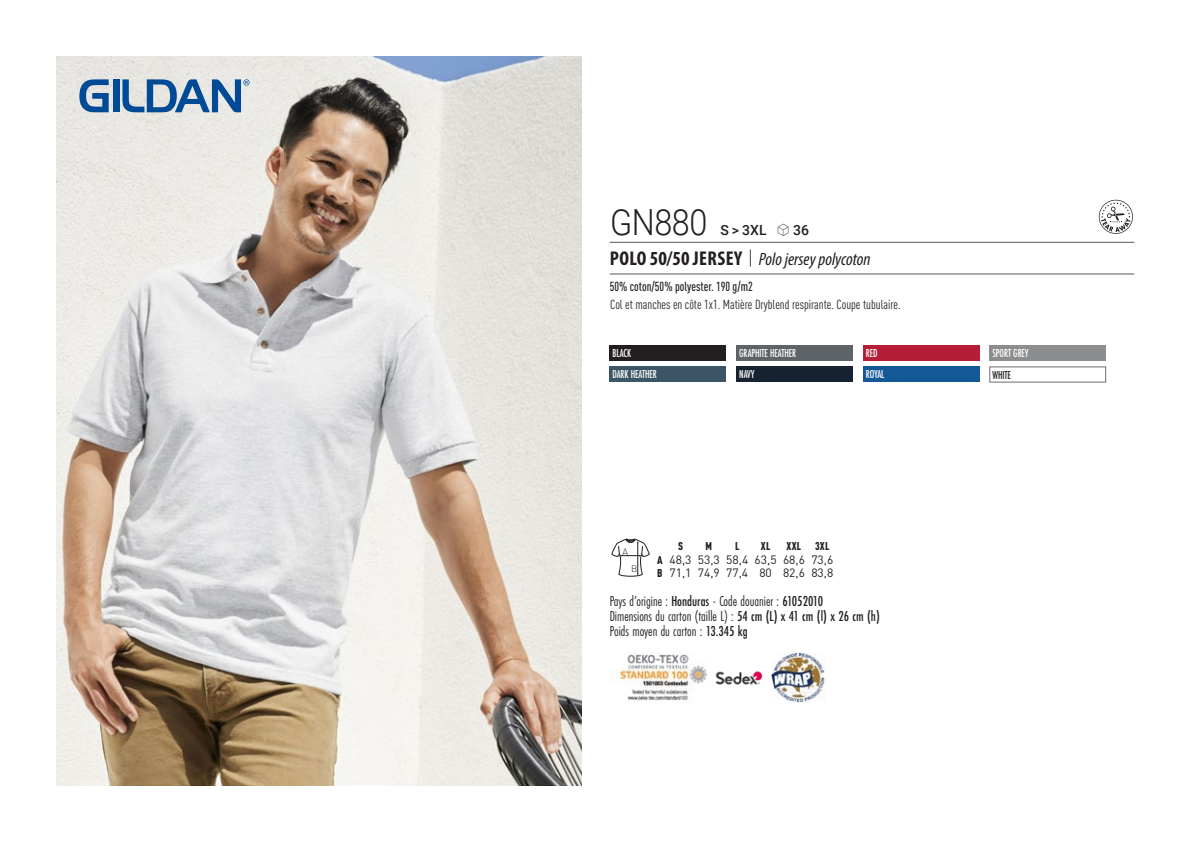
<style>
.page{position:relative;width:1191px;height:842px;background:#fff}
.page>*{position:absolute;margin:0;border:0;box-sizing:border-box;transform-origin:0 0}
.t1{font:300 36px "Roboto";letter-spacing:-.015em;color:#231f20;scale:.9 1}
.t2{font:italic 18px "Myriad Variable Concept";color:#231f20}
.t3{font:15px "Futura PT Cond";color:#231f20;scale:.95 1}
.t4{font:500 14px "Roboto";color:#231f20}
.t5{font:condensed 13px "DIN Pro";color:#231f20}
.grammage_2020{font:500 condensed 13px "DIN Pro";color:#231f20;scale:.95 1}
.Coloris_nuancier_bla{font:500 12px "Futura PT Cond";letter-spacing:-.01em;color:#fff;scale:.9 1}
._88_tailles_tab_maig{font:12px/13.6px "DIN Pro";color:#231f20}
.Coloris_nuancier{font:500 12px "Futura PT Cond";letter-spacing:-.01em;color:#231f20;scale:.9 1}
._88_tailles_tab_maig-2{font:900 condensed 11.2px "DIN Pro";letter-spacing:.02em;color:#231f20;scale:.95 1}
.t6{font:300 9.2px "DIN";color:#231f20}
.s1{font-family:"Linotype Shapeshifter";font-weight:400;font-size:16px}
.s2{font-family:"Myriad Pro";font-weight:700;font-style:normal;font-stretch:condensed;font-size:20px}
.s3{font-family:"Roboto Condensed";font-weight:300;font-style:normal;font-size:20px}
.s4{font-weight:900;font-stretch:condensed;font-size:11.2px}
.s5{font-weight:500}
</style>
<div class="page">
<img style="left:57px;top:57px;width:524px;height:728px">
<svg style="left:79px;top:79px;width:30px;height:33px"></svg>
<div style="left:113px;top:79px;width:6px;height:33px;background:#014b96"></div>
<svg style="left:122px;top:79px;width:127px;height:33px;background:#7fa0bf"></svg>
<div style="left:609px;top:345px;width:117px;height:16px;background:#231f20"></div>
<div style="left:609px;top:367px;width:117px;height:15px;background:#3b5566"></div>
<div style="left:736px;top:345px;width:116px;height:16px;background:#5e6367"></div>
<div style="left:736px;top:367px;width:116px;height:15px;background:#172231"></div>
<div style="left:863px;top:345px;width:116px;height:16px;background:#b61e37"></div>
<div style="left:863px;top:367px;width:116px;height:15px;background:#145897"></div>
<div style="left:989px;top:345px;width:116px;height:16px;background:#8b8d8f"></div>
<svg style="left:1098px;top:200px;width:34px;height:34px"></svg>
<svg style="left:611px;top:539px;width:38px;height:37px"></svg>
<img style="left:619px;top:654px;width:87px;height:47px">
<img style="left:715px;top:671px;width:48px;height:14px">
<img style="left:771px;top:653px;width:54px;height:50px">
<hr style="left:609px;top:242px;width:525px;height:1px;background:#57585a">
<hr style="left:609px;top:274px;width:525px;height:1px;background:#57585a">
<p class="t1" style="left:610px;top:197px;width:109px">GN880</p>
<p class="t4" style="left:720px;top:220px;width:90px">S &gt; 3XL <span class="s1">S</span> 36</p>
<p class="t2" style="left:610px;top:249px;width:262px"><span class="s2">POLO 50/50 JERSEY</span> <span class="s3">|</span> Polo jersey polycoton</p>
<p class="grammage_2020" style="left:609px;top:277px;width:152px">50% coton/50% polyester. 190 g/m2</p>
<p class="t5" style="left:610px;top:295px;width:292px">Col et manches en côte 1x1. Matière Dryblend respirante. Coupe tubulaire.</p>
<p class="Coloris_nuancier_bla" style="left:612px;top:346px;width:22px">BLACK</p>
<p class="Coloris_nuancier_bla" style="left:612px;top:367px;width:51px">DARK HEATHER</p>
<p class="Coloris_nuancier_bla" style="left:739px;top:346px;width:65px">GRAPHITE HEATHER</p>
<p class="Coloris_nuancier_bla" style="left:739px;top:367px;width:18px">NAVY</p>
<p class="Coloris_nuancier_bla" style="left:866px;top:346px;width:15px">RED</p>
<p class="Coloris_nuancier_bla" style="left:866px;top:367px;width:22px">ROYAL</p>
<p class="t6" style="left:622px;top:546px;width:7px">A</p>
<p class="t6" style="left:631px;top:563px;width:8px">B</p>
<p class="_88_tailles_tab_maig-2" style="left:678px;top:538px;width:7px">S</p>
<p class="_88_tailles_tab_maig-2" style="left:705px;top:538px;width:8px">M</p>
<p class="_88_tailles_tab_maig-2" style="left:735px;top:538px;width:6px">L</p>
<p class="_88_tailles_tab_maig-2" style="left:761px;top:538px;width:12px">XL</p>
<p class="_88_tailles_tab_maig-2" style="left:786px;top:538px;width:46px">XXL 3XL</p>
<p class="_88_tailles_tab_maig" style="left:657px;top:551px;width:178px"><span class="s4">A</span> 48,3 53,3 58,4 63,5 68,6 73,6<br><span class="s4">B</span> 71,1 74,9 77,4 80 82,6 83,8</p>
<p class="t3" style="left:609px;top:592px;width:226px">Pays d’origine : <span class="s5">Honduras</span> - Code douanier : <span class="s5">61052010</span></p>
<p class="t3" style="left:609px;top:607px;width:286px">Dimensions du carton (taille L) : <span class="s5">54 cm (L) x 41 cm (l) x 26 cm (h)</span></p>
<p class="t3" style="left:609px;top:622px;width:147px">Poids moyen du carton : <span class="s5">13.345 kg</span></p>
<p class="Coloris_nuancier_bla" style="left:992px;top:346px;width:42px">SPORT GREY</p>
<p class="Coloris_nuancier" style="left:992px;top:367px;width:22px">WHITE</p>
</div>
